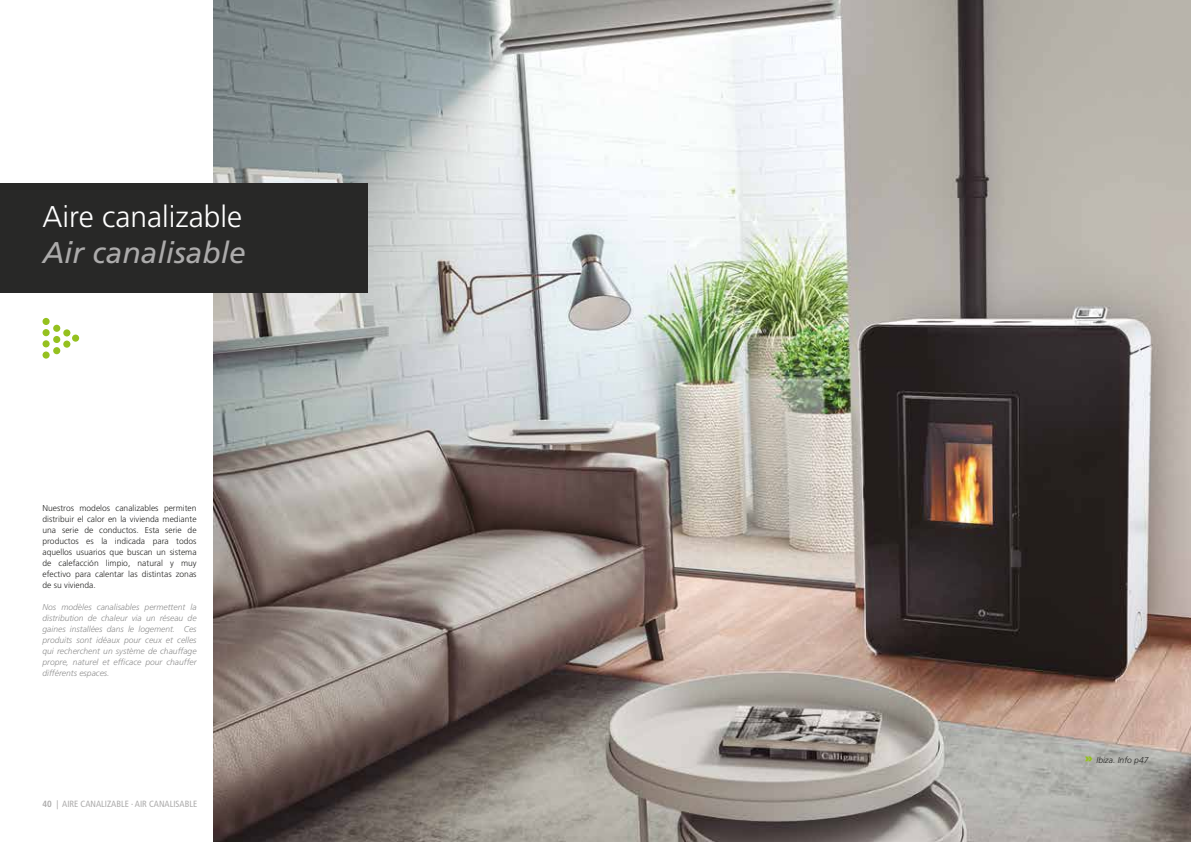
<style>
.page{position:relative;width:1191px;height:842px;background:#fff}
.page>*{position:absolute;margin:0;border:0;box-sizing:border-box;transform-origin:0 0}
.t1{font:300 30px "Frutiger LT Std";color:#fff}
.t2{font:italic 30px "Frutiger LT Std";color:#acabab}
.t3{font:condensed 9px "Frutiger LT Std";color:#acabab}
.t4{font:300 8.5px/10.9px "Frutiger LT Std";color:#282827;text-align:justify}
.t5{font:italic 300 8.5px/10.9px "Frutiger LT Std";color:#909090;text-align:justify}
.t6{font:italic 300 8.5px "Frutiger LT Std";color:#282827}
.s1{font-weight:700}
.s2{font-family:"Montserrat";font-weight:900;font-style:normal;font-size:12px;color:#95c11f}
</style>
<div class="page">
<img style="left:214px;top:0;width:977px;height:842px">
<div style="left:43px;top:318px;width:7px;height:7px;background:#95c11f;border-radius:50%"></div>
<div style="left:43px;top:329px;width:7px;height:7px;background:#95c11f;border-radius:50%"></div>
<div style="left:43px;top:340px;width:7px;height:7px;background:#95c11f;border-radius:50%"></div>
<div style="left:43px;top:351px;width:7px;height:8px;background:#95c11f;border-radius:50%"></div>
<div style="left:53px;top:325px;width:7px;height:7px;background:#95c11f;border-radius:50%"></div>
<div style="left:53px;top:336px;width:7px;height:7px;background:#95c11f;border-radius:50%"></div>
<div style="left:53px;top:347px;width:7px;height:7px;background:#95c11f;border-radius:50%"></div>
<div style="left:63px;top:329px;width:7px;height:7px;background:#95c11f;border-radius:50%"></div>
<div style="left:72px;top:335px;width:7px;height:7px;background:#95c11f;border-radius:50%"></div>
<div style="left:63px;top:341px;width:7px;height:7px;background:#95c11f;border-radius:50%"></div>
<div style="left:0;top:183px;width:368px;height:109px;background:#282827"></div>
<h1 class="t1" style="left:43px;top:199px;width:201px">Aire canalizable</h1>
<h1 class="t2" style="left:43px;top:235px;width:205px">Air canalisable</h1>
<p class="t4" style="left:43px;top:503px;width:156px">Nuestros modelos canalizables permiten distribuir el calor en la vivienda mediante una serie de conductos. Esta serie de productos es la indicada para todos aquellos usuarios que buscan un sistema de calefacción limpio, natural y muy efectivo para calentar las distintas zonas de su vivienda.</p>
<p class="t5" style="left:43px;top:602px;width:156px">Nos modèles canalisables permettent la distribution de chaleur via un réseau de gaines installées dans le logement. Ces produits sont idéaux pour ceux et celles qui recherchent un système de chauffage propre, naturel et efficace pour chauffer différents espaces.</p>
<p class="t3" style="left:43px;top:798px;width:156px"><span class="s1">40</span> | AIRE CANALIZABLE · AIR CANALISABLE</p>
<p class="t6" style="left:1085px;top:755px;width:65px"><span class="s2">»</span> Ibiza. Info p47</p>
</div>
